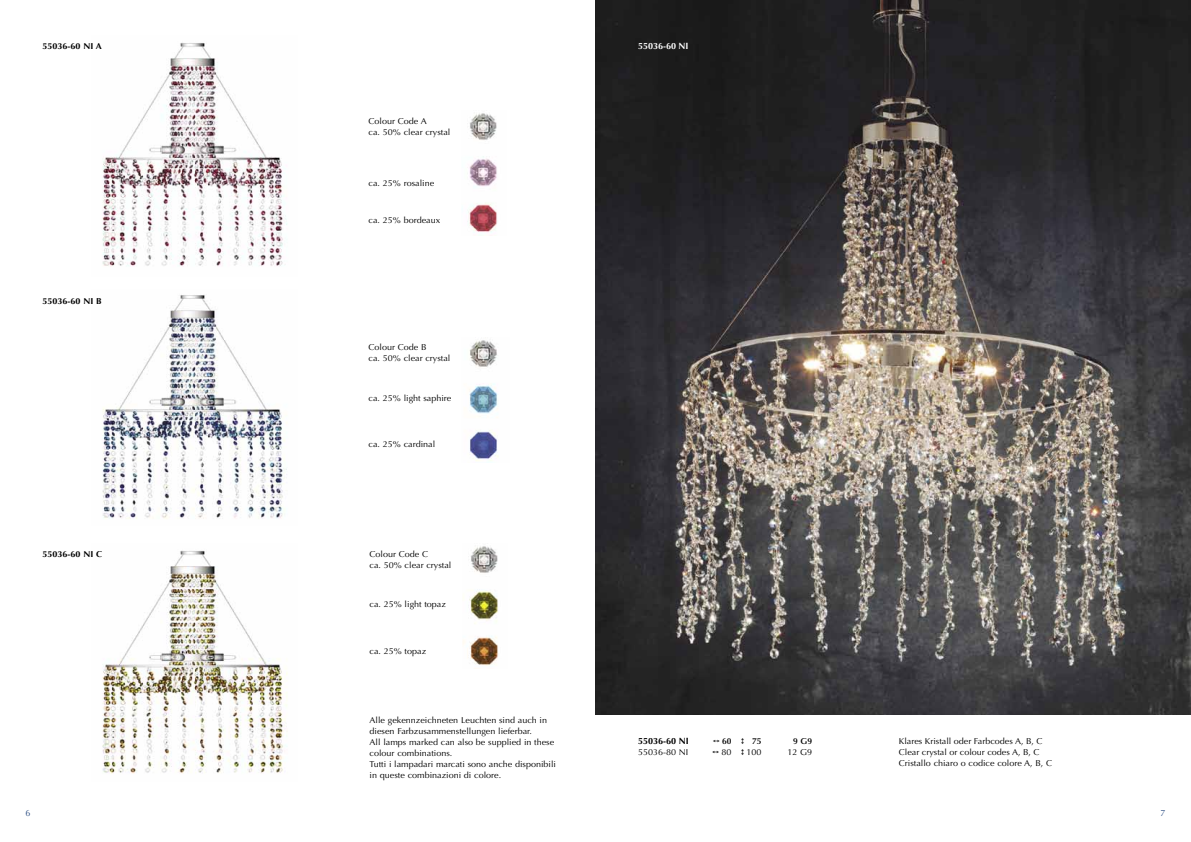
<style>
.page{position:relative;width:1191px;height:842px;background:#fff}
.page>*{position:absolute;margin:0;border:0;box-sizing:border-box;transform-origin:0 0}
.t1{font:700 9px "Optima";color:#000}
.t2{font:700 9px "Optima";color:#fff}
.t3{font:9px "Optima";color:#2d4f84}
.t4{font:8.6px/11px "Optima";color:#000;scale:1.05 1}
.t5{font:700 8.6px "Optima";color:#000;scale:1.05 1}
.t6{font:600 8.6px "Optima";color:#000;scale:1.05 1}
</style>
<div class="page">
<img style="left:595px;top:0;width:596px;height:714px">
<img style="left:467px;top:113px;width:30px;height:120px">
<img style="left:463px;top:546px;width:35px;height:120px">
<img style="left:102px;top:42px;width:185px;height:224px">
<img style="left:102px;top:295px;width:185px;height:224px">
<img style="left:102px;top:550px;width:186px;height:224px">
<img style="left:469px;top:340px;width:30px;height:121px">
<p class="t5" style="left:43px;top:41px;width:58px">55036-60 NI A</p>
<p class="t5" style="left:43px;top:296px;width:58px">55036-60 NI B</p>
<p class="t5" style="left:43px;top:549px;width:58px">55036-60 NI C</p>
<p class="t4" style="left:369px;top:115px;width:79px">Colour Code A<br>ca. 50% clear crystal</p>
<p class="t4" style="left:369px;top:178px;width:64px">ca. 25% rosaline</p>
<p class="t4" style="left:369px;top:214px;width:70px">ca. 25% bordeaux</p>
<p class="t4" style="left:369px;top:342px;width:79px">Colour Code B<br>ca. 50% clear crystal</p>
<p class="t4" style="left:369px;top:393px;width:80px">ca. 25% light saphire</p>
<p class="t4" style="left:369px;top:439px;width:65px">ca. 25% cardinal</p>
<p class="t4" style="left:369px;top:549px;width:79px">Colour Code C<br>ca. 50% clear crystal</p>
<p class="t4" style="left:369px;top:599px;width:74px">ca. 25% light topaz</p>
<p class="t4" style="left:369px;top:645px;width:55px">ca. 25% topaz</p>
<p class="t4" style="left:369px;top:715px;width:179px">Alle gekennzeichneten Leuchten sind auch in diesen Farbzusammenstellungen lieferbar.<br>All lamps marked can also be supplied in these colour combinations.<br>Tutti i lampadari marcati sono anche disponibili in queste combinazioni di colore.</p>
<p class="t2" style="left:638px;top:41px;width:52px">55036-60 NI</p>
<p class="t1" style="left:638px;top:735px;width:52px">55036-60 NI</p>
<p class="t6" style="left:722px;top:736px;width:39px">60 ✓ 75</p>
<p class="t6" style="left:793px;top:736px;width:20px">9 G9</p>
<p class="t4" style="left:638px;top:746px;width:49px">55036-80 NI</p>
<p class="t4" style="left:721px;top:746px;width:39px">80 ✓100</p>
<p class="t4" style="left:787px;top:746px;width:25px">12 G9</p>
<p class="t4" style="left:899px;top:735px;width:147px">Klares Kristall oder Farbcodes A, B, C<br>Clear crystal or colour codes A, B, C<br>Cristallo chiaro o codice colore A, B, C</p>
<p class="t3" style="left:26px;top:808px;width:7px">6</p>
<p class="t3" style="left:1160px;top:808px;width:7px">7</p>
</div>
